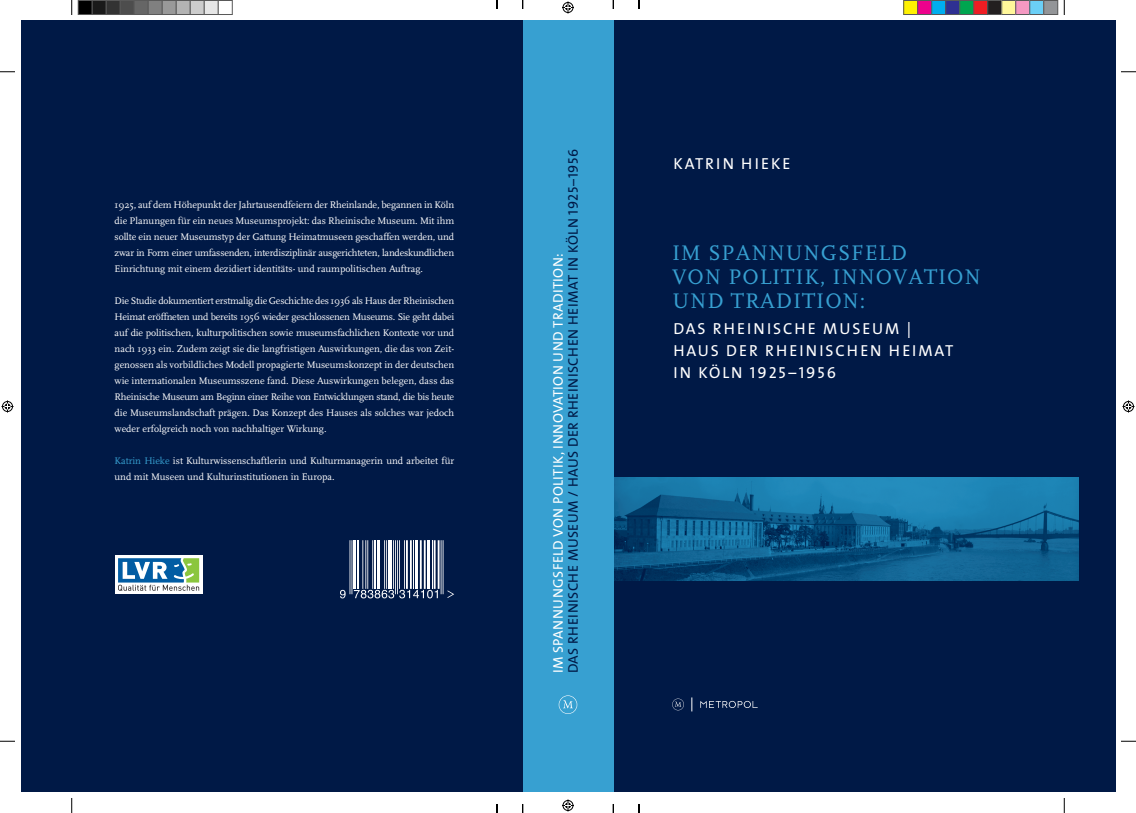
<style>
.page{position:relative;width:1136px;height:813px;background:#fff}
.page>*{position:absolute;margin:0;border:0;box-sizing:border-box;transform-origin:0 0}
.t1{font:22px/24px "Scala Caps";letter-spacing:.04em;color:#37a0d1}
.t2{font:16px/22px "The Sans Caps";letter-spacing:.12em;color:#fff}
.t3{font:14px "The Sans Caps";letter-spacing:.03em;color:#001946}
.t4{font:14px "The Sans Caps";letter-spacing:.03em;color:#fff}
.t5{font:10px/16px "Scala";color:#fff;text-align:justify}
.s1{color:#37a0d1}
</style>
<div class="page">
<div style="left:21px;top:21px;width:1094px;height:771px;background:#001946"></div>
<img style="left:613px;top:477px;width:465px;height:104px">
<div style="left:522px;top:21px;width:91px;height:771px;background:#37a0d1"></div>
<svg style="left:558px;top:695px;width:19px;height:18px"></svg>
<svg style="left:672px;top:698px;width:12px;height:12px"></svg>
<svg style="left:700px;top:700px;width:54px;height:7px"></svg>
<svg style="left:691px;top:697px;width:1px;height:14px"></svg>
<div style="left:115px;top:555px;width:87px;height:38px;background:#fff"></div>
<svg style="left:118px;top:558px;width:81px;height:33px"></svg>
<hr style="left:351px;top:540px;width:1px;height:54px;background:#fff">
<hr style="left:349px;top:540px;width:1px;height:54px;background:#fff">
<hr style="left:353px;top:540px;width:3px;height:48px;background:#fff">
<hr style="left:357px;top:540px;width:2px;height:48px;background:#fff">
<hr style="left:372px;top:540px;width:1px;height:48px;background:#fff">
<hr style="left:367px;top:540px;width:1px;height:48px;background:#fff">
<hr style="left:365px;top:540px;width:1px;height:48px;background:#fff">
<hr style="left:362px;top:540px;width:1px;height:48px;background:#fff">
<hr style="left:374px;top:540px;width:2px;height:48px;background:#fff">
<hr style="left:377px;top:540px;width:3px;height:48px;background:#fff">
<hr style="left:386px;top:540px;width:1px;height:48px;background:#fff">
<hr style="left:384px;top:540px;width:1px;height:48px;background:#fff">
<hr style="left:388px;top:540px;width:4px;height:48px;background:#fff">
<hr style="left:397px;top:540px;width:1px;height:54px;background:#fff">
<hr style="left:395px;top:540px;width:1px;height:54px;background:#fff">
<hr style="left:404px;top:540px;width:1px;height:48px;background:#fff">
<hr style="left:399px;top:540px;width:1px;height:48px;background:#fff">
<hr style="left:393px;top:540px;width:1px;height:48px;background:#fff">
<hr style="left:410px;top:540px;width:2px;height:48px;background:#fff">
<hr style="left:406px;top:540px;width:2px;height:48px;background:#fff">
<hr style="left:413px;top:540px;width:1px;height:48px;background:#fff">
<hr style="left:415px;top:540px;width:3px;height:48px;background:#fff">
<hr style="left:424px;top:540px;width:1px;height:48px;background:#fff">
<hr style="left:420px;top:540px;width:2px;height:48px;background:#fff">
<hr style="left:427px;top:540px;width:2px;height:48px;background:#fff">
<hr style="left:432px;top:540px;width:1px;height:48px;background:#fff">
<hr style="left:438px;top:540px;width:1px;height:48px;background:#fff">
<hr style="left:434px;top:540px;width:1px;height:48px;background:#fff">
<hr style="left:442px;top:540px;width:1px;height:54px;background:#fff">
<hr style="left:440px;top:540px;width:1px;height:54px;background:#fff">
<svg style="left:340px;top:589px;width:5px;height:9px"></svg>
<svg style="left:354px;top:589px;width:84px;height:9px"></svg>
<svg style="left:447px;top:590px;width:7px;height:8px"></svg>
<svg style="left:0;top:71px;width:15px;height:2px"></svg>
<svg style="left:1121px;top:71px;width:15px;height:2px"></svg>
<svg style="left:0;top:740px;width:15px;height:1px"></svg>
<svg style="left:1121px;top:740px;width:15px;height:1px"></svg>
<svg style="left:71px;top:0;width:2px;height:15px"></svg>
<svg style="left:71px;top:798px;width:2px;height:14px"></svg>
<svg style="left:1063px;top:0;width:2px;height:15px"></svg>
<svg style="left:1063px;top:798px;width:2px;height:14px"></svg>
<svg style="left:562px;top:1px;width:12px;height:12px"></svg>
<svg style="left:562px;top:799px;width:12px;height:12px"></svg>
<svg style="left:2px;top:400px;width:12px;height:12px"></svg>
<svg style="left:1122px;top:400px;width:12px;height:12px"></svg>
<div style="left:78px;top:0;width:14px;height:14px;background:#000"></div>
<div style="left:78px;top:0;width:15px;height:15px;border:1px solid #595959"></div>
<div style="left:92px;top:0;width:14px;height:14px;background:#1a1a1a"></div>
<div style="left:92px;top:0;width:15px;height:15px;border:1px solid #595959"></div>
<div style="left:106px;top:0;width:14px;height:14px;background:#333"></div>
<div style="left:106px;top:0;width:15px;height:15px;border:1px solid #595959"></div>
<div style="left:120px;top:0;width:14px;height:14px;background:#4d4d4d"></div>
<div style="left:120px;top:0;width:15px;height:15px;border:1px solid #595959"></div>
<div style="left:134px;top:0;width:14px;height:14px;background:#666"></div>
<div style="left:134px;top:0;width:15px;height:15px;border:1px solid #595959"></div>
<div style="left:148px;top:0;width:14px;height:14px;background:#808080"></div>
<div style="left:148px;top:0;width:15px;height:15px;border:1px solid #595959"></div>
<div style="left:162px;top:0;width:14px;height:14px;background:#999"></div>
<div style="left:162px;top:0;width:15px;height:15px;border:1px solid #595959"></div>
<div style="left:176px;top:0;width:14px;height:14px;background:#b3b3b3"></div>
<div style="left:176px;top:0;width:15px;height:15px;border:1px solid #595959"></div>
<div style="left:190px;top:0;width:14px;height:14px;background:#ccc"></div>
<div style="left:190px;top:0;width:15px;height:15px;border:1px solid #595959"></div>
<div style="left:204px;top:0;width:14px;height:14px;background:#e6e6e6"></div>
<div style="left:204px;top:0;width:15px;height:15px;border:1px solid #595959"></div>
<div style="left:218px;top:0;width:15px;height:15px;border:1px solid #595959"></div>
<div style="left:903px;top:0;width:14px;height:14px;background:#fff101"></div>
<div style="left:903px;top:0;width:15px;height:15px;border:1px solid #595959"></div>
<div style="left:917px;top:0;width:14px;height:14px;background:#ed028c"></div>
<div style="left:917px;top:0;width:15px;height:15px;border:1px solid #595959"></div>
<div style="left:931px;top:0;width:14px;height:14px;background:#00aeef"></div>
<div style="left:931px;top:0;width:15px;height:15px;border:1px solid #595959"></div>
<div style="left:945px;top:0;width:14px;height:14px;background:#2e3092"></div>
<div style="left:945px;top:0;width:15px;height:15px;border:1px solid #595959"></div>
<div style="left:959px;top:0;width:14px;height:14px;background:#00a54f"></div>
<div style="left:959px;top:0;width:15px;height:15px;border:1px solid #595959"></div>
<div style="left:973px;top:0;width:14px;height:14px;background:#ee1d23"></div>
<div style="left:973px;top:0;width:15px;height:15px;border:1px solid #595959"></div>
<div style="left:987px;top:0;width:14px;height:14px;background:#231f20"></div>
<div style="left:987px;top:0;width:15px;height:15px;border:1px solid #595959"></div>
<div style="left:1001px;top:0;width:14px;height:14px;background:#fff79a"></div>
<div style="left:1001px;top:0;width:15px;height:15px;border:1px solid #595959"></div>
<div style="left:1015px;top:0;width:14px;height:14px;background:#f499c2"></div>
<div style="left:1015px;top:0;width:15px;height:15px;border:1px solid #595959"></div>
<div style="left:1029px;top:0;width:14px;height:14px;background:#6bcff6"></div>
<div style="left:1029px;top:0;width:15px;height:15px;border:1px solid #595959"></div>
<div style="left:1043px;top:0;width:14px;height:14px;background:#939598"></div>
<div style="left:1043px;top:0;width:15px;height:15px;border:1px solid #595959"></div>
<svg style="left:496px;top:0;width:2px;height:9px"></svg>
<svg style="left:496px;top:804px;width:2px;height:8px"></svg>
<svg style="left:612px;top:0;width:2px;height:9px"></svg>
<svg style="left:612px;top:804px;width:2px;height:8px"></svg>
<p class="t5" style="left:115px;top:196px;width:341px">1925, auf dem Höhepunkt der Jahrtausendfeiern der Rheinlande, begannen in Köln die Planungen für ein neues Museumsprojekt: das Rheinische Museum. Mit ihm sollte ein neuer Museumstyp der Gattung Heimatmuseen geschaffen werden, und zwar in Form einer umfassenden, interdisziplinär ausgerichteten, landeskundlichen Einrichtung mit einem dezidiert identitäts- und raumpolitischen Auftrag.</p>
<p class="t5" style="left:115px;top:292px;width:341px">Die Studie dokumentiert erstmalig die Geschichte des 1936 als Haus der Rheinischen Heimat eröffneten und bereits 1956 wieder geschlossenen Museums. Sie geht dabei auf die politischen, kulturpolitischen sowie museumsfachlichen Kontexte vor und nach 1933 ein. Zudem zeigt sie die langfristigen Auswirkungen, die das von Zeit&shy;genossen als vorbildliches Modell propagierte Museumskonzept in der deutschen wie internationalen Museumsszene fand. Diese Auswirkungen belegen, dass das Rheinische Museum am Beginn einer Reihe von Entwicklungen stand, die bis heute die Museumslandschaft prägen. Das Konzept des Hauses als solches war jedoch weder erfolgreich noch von nachhaltiger Wirkung.</p>
<p class="t5" style="left:115px;top:452px;width:341px"><span class="s1">Katrin Hieke</span> ist Kulturwissenschaftlerin und Kulturmanagerin und arbeitet für und mit Museen und Kulturinstitutionen in Europa.</p>
<h3 class="t3" style="left:564px;top:673px;width:525px;rotate:-90deg">DAS RHEI NISCHE MUSEUM / HAUS DER RHEI NISCHEN H EIMAT I N KÖLN 1925–1956</h3>
<h2 class="t2" style="left:673px;top:153px;width:118px">KATRI N HI EKE</h2>
<h1 class="t1" style="left:672px;top:241px;width:310px">IM SPANNUNGSFELD<br>VON POLITIK, INNOVATION<br>UND TRADITION:</h1>
<h2 class="t2" style="left:673px;top:318px;width:281px">DAS RHEI NISCHE MUSEUM |<br>HAUS DER RHEI NISCHEN H EIMAT<br>I N KÖLN 1925–1956</h2>
<h3 class="t4" style="left:549px;top:673px;width:421px;rotate:-90deg">IM SPANNUNGSFELD VON POLITI K, INNOVATION UND TRADITION:</h3>
</div>
